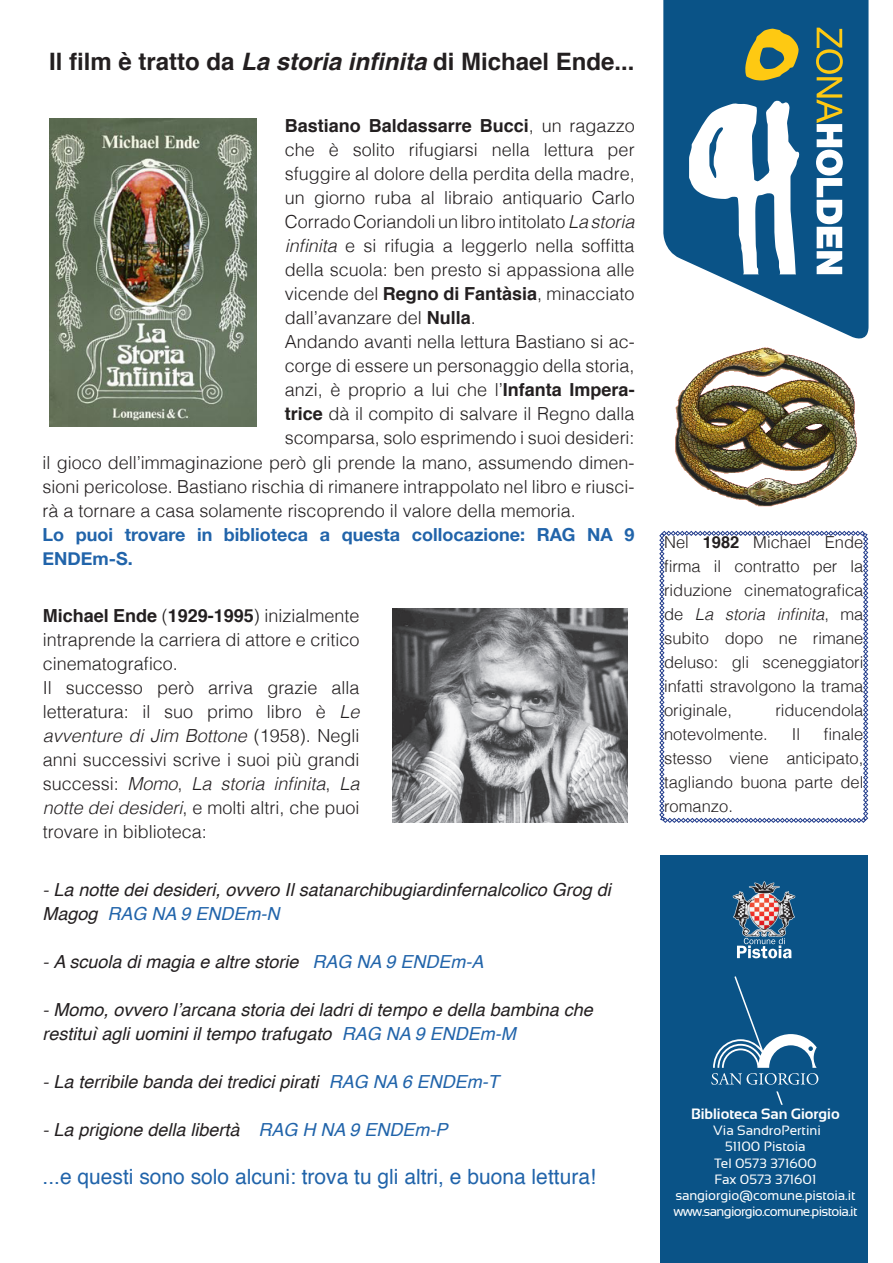
<style>
.page{position:relative;width:893px;height:1263px;background:#fff}
.page>*{position:absolute;margin:0;border:0;box-sizing:border-box;transform-origin:0 0}
.t1{font:700 24px "Helvetica";color:#231f20}
.t2{font:21px "Helvetica";color:#2164aa}
.t3{font:300 18px/24px "Helvetica";color:#231f20;text-align:justify}
.t4{font:italic 18px/24px "Helvetica";color:#231f20}
.t5{font:700 18px/24px "Helvetica Neue";color:#2164aa}
.t6{font:300 16.5px/24px "Helvetica";color:#231f20;text-align:justify}
.t7{font:700 15px "Sansation";color:#fff}
.t8{font:13.5px "Sansation";letter-spacing:-.01em;color:#fff}
.t9{font:13.5px "Sansation";letter-spacing:-.05em;color:#fff}
.s1{font-style:italic}
.s2{font-weight:700}
.s3{font-weight:300}
.s4{color:#2164aa}
</style>
<div class="page">
<div style="left:660px;top:855px;width:208px;height:408px;background:#0a5387"></div>
<svg style="left:663px;top:0;width:205px;height:339px;fill:#0a5387"></svg>
<svg style="left:689px;top:100px;width:110px;height:174px"></svg>
<svg style="left:745px;top:29px;width:54px;height:52px;background:#969743"></svg>
<svg style="left:816px;top:28px;width:27px;height:246px"></svg>
<img style="left:732px;top:881px;width:64px;height:57px">
<svg style="left:737px;top:938px;width:55px;height:20px"></svg>
<svg style="left:711px;top:976px;width:107px;height:129px"></svg>
<img style="left:393px;top:609px;width:234px;height:214px">
<svg style="left:659px;top:531px;width:209px;height:292px"></svg>
<img style="left:49px;top:118px;width:207px;height:308px">
<img style="left:675px;top:347px;width:182px;height:160px">
<p class="t1" style="left:49px;top:42px;width:587px">Il film è tratto da <span class="s1">La storia infinita</span> di Michael Ende...</p>
<p class="t3" style="left:285px;top:112px;width:351px"><span class="s2">Bastiano Baldassarre Bucci</span>, un ragazzo che è solito rifugiarsi nella lettura per sfuggire al dolore della perdita della madre, un giorno ruba al libraio antiquario Carlo Corrado Coriandoli un libro intitolato <span class="s1">La storia infinita</span> e si rifugia a leggerlo nella soffitta della scuola: ben presto si appassiona alle vicende del <span class="s2">Regno di Fantàsia</span>, minacciato dall’avanzare del <span class="s2">Nulla</span>.</p>
<p class="t3" style="left:285px;top:328px;width:351px">Andando avanti nella lettura Bastiano si ac&shy;corge di essere un personaggio della storia, anzi, è proprio a lui che l’<span class="s2">Infanta Impera&shy;trice</span> dà il compito di salvare il Regno dalla scomparsa, solo esprimendo i suoi desideri:</p>
<p class="t3" style="left:43px;top:449px;width:593px">il gioco dell’immaginazione però gli prende la mano, assumendo dimen&shy;sioni pericolose. Bastiano rischia di rimanere intrappolato nel libro e riusci&shy;rà a tornare a casa solamente riscoprendo il valore della memoria.</p>
<p class="t5" style="left:43px;top:523px;width:593px">Lo puoi trovare in biblioteca a questa collocazione: RAG NA 9<br>ENDEm-S.</p>
<p class="t3" style="left:43px;top:603px;width:318px"><span class="s2">Michael Ende</span> (<span class="s2">1929-1995</span>) inizialmente intraprende la carriera di attore e critico cinematografico.</p>
<p class="t3" style="left:43px;top:675px;width:318px">Il successo però arriva grazie alla letteratura: il suo primo libro è <span class="s1">Le avventure di Jim Bottone</span> (1958). Negli anni successivi scrive i suoi più grandi successi: <span class="s1">Momo</span>, <span class="s1">La storia infinita</span>, <span class="s1">La notte dei desideri</span>, e molti altri, che puoi trovare in biblioteca:</p>
<p class="t4" style="left:43px;top:878px;width:570px"><span class="s3">-</span> La notte dei desideri, ovvero Il satanarchibugiardinfernalcolico Grog di<br>Magog <span class="s4">RAG NA 9 ENDEm-N</span></p>
<p class="t4" style="left:43px;top:950px;width:443px"><span class="s3">-</span> A scuola di magia e altre storie <span class="s4">RAG NA 9 ENDEm-A</span></p>
<p class="t4" style="left:43px;top:998px;width:552px"><span class="s3">-</span> Momo, ovvero l’arcana storia dei ladri di tempo e della bambina che restituì agli uomini il tempo trafugato <span class="s4">RAG NA 9 ENDEm-M</span></p>
<p class="t4" style="left:43px;top:1070px;width:458px"><span class="s3">-</span> La terribile banda dei tredici pirati <span class="s4">RAG NA 6 ENDEm-T</span></p>
<p class="t4" style="left:43px;top:1118px;width:407px"><span class="s3">-</span> La prigione della libertà <span class="s4">RAG H NA 9 ENDEm-P</span></p>
<p class="t2" style="left:43px;top:1160px;width:555px">...e questi sono solo alcuni: trova tu gli altri, e buona lettura!</p>
<p class="t6" style="left:664px;top:529px;width:201px">Nel <span class="s2">1982</span> Michael Ende firma il contratto per la riduzione cinematografica de <span class="s1">La storia infinita</span>, ma subito dopo ne rimane deluso: gli sceneggiatori infatti stravolgono la trama originale,</p>
<p class="t6" style="left:775px;top:697px;width:90px">riducendola</p>
<p class="t6" style="left:664px;top:721px;width:201px;text-indent:160px">finale stesso viene anticipato, tagliando buona parte del romanzo.</p>
<p class="t6" style="left:664px;top:721px;width:105px">notevolmente.</p>
<p class="t6" style="left:792px;top:721px;width:10px">Il</p>
<p class="t7" style="left:691px;top:1105px;width:150px">Biblioteca San Giorgio</p>
<p class="t8" style="left:713px;top:1123px;width:109px">Via SandroPertini</p>
<p class="t8" style="left:725px;top:1139px;width:82px">51100 Pistoia</p>
<p class="t8" style="left:714px;top:1155px;width:104px">Tel 0573 371600</p>
<p class="t8" style="left:714px;top:1171px;width:103px">Fax 0573 371601</p>
<p class="t8" style="left:675px;top:1188px;width:182px">sangiorgio@comune.pistoia.it</p>
<p class="t9" style="left:673px;top:1204px;width:186px">www.sangiorgio.comune.pistoia.it</p>
</div>
